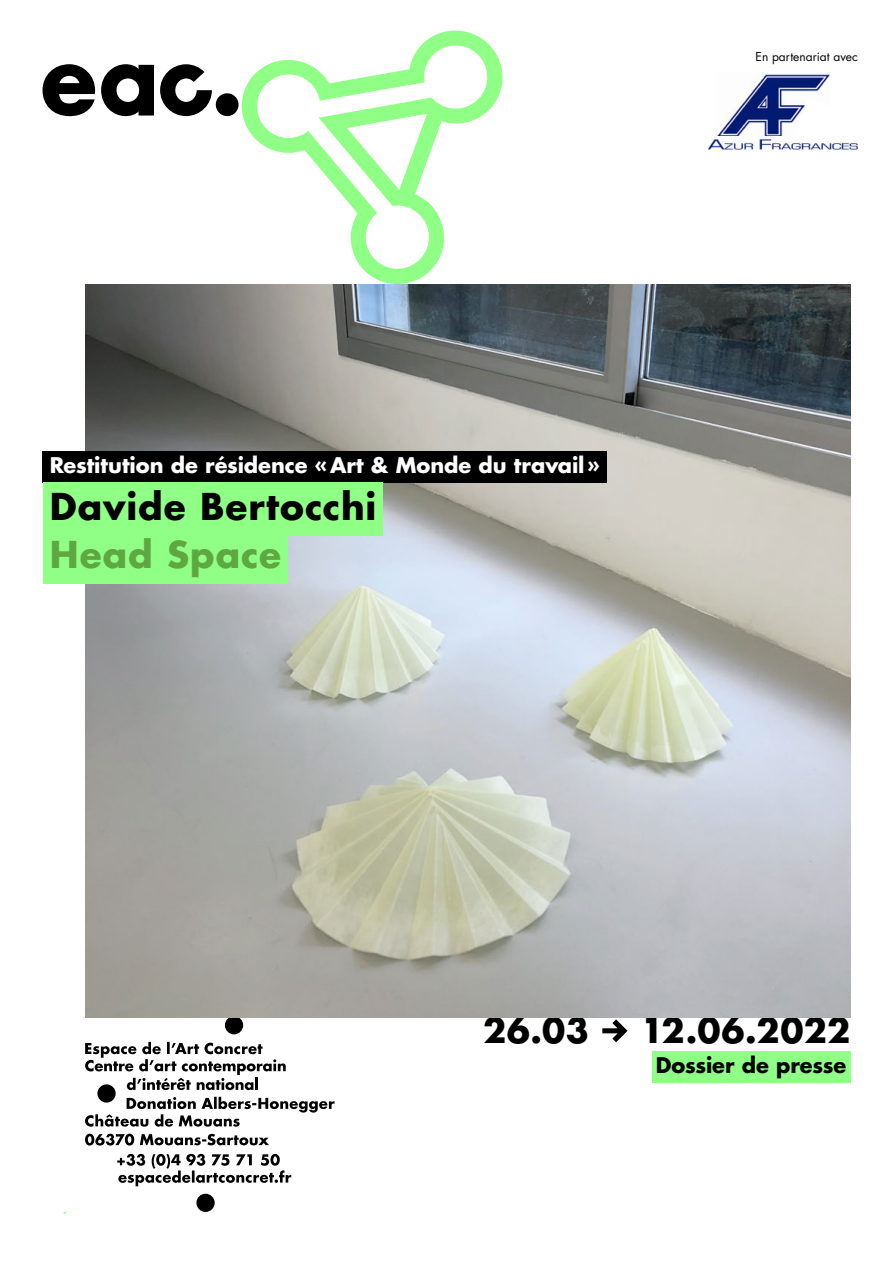
<style>
.page{position:relative;width:893px;height:1263px;background:#fff}
.page>*{position:absolute;margin:0;border:0;box-sizing:border-box;transform-origin:0 0}
.t1{font:36px "Futura Amandiers Bold";letter-spacing:.025em;color:#000}
.t2{font:36px "Futura Amandiers Bold";letter-spacing:.025em;color:#5fa841}
.t3{font:33.75px "Futura Amandiers Bold";letter-spacing:.01em;color:#000}
.t4{font:21px "Futura Amandiers Bold";letter-spacing:-.005em;color:#fff}
.t5{font:21px "Futura Amandiers Bold";letter-spacing:-.005em;color:#000}
.t6{font:12px "Futura Amandiers";color:#000}
</style>
<div class="page">
<svg style="left:160px;top:64px;width:52px;height:52px"></svg>
<div style="left:216px;top:93px;width:23px;height:23px;background:#000;border-radius:50%"></div>
<svg style="left:43px;top:64px;width:111px;height:52px"></svg>
<svg style="left:236px;top:30px;width:267px;height:254px"></svg>
<div style="left:225px;top:1016px;width:18px;height:18px;background:#000;border-radius:50%"></div>
<div style="left:196px;top:1194px;width:19px;height:18px;background:#000;border-radius:50%"></div>
<svg style="left:117px;top:1154px;width:174px;height:32px"></svg>
<svg style="left:85px;top:1134px;width:184px;height:11px"></svg>
<svg style="left:85px;top:1097px;width:249px;height:30px"></svg>
<div style="left:97px;top:1084px;width:19px;height:18px;background:#000;border-radius:50%"></div>
<svg style="left:85px;top:1042px;width:201px;height:48px"></svg>
<svg style="left:602px;top:1019px;width:26px;height:23px"></svg>
<img style="left:86px;top:284px;width:764px;height:733px">
<div style="left:43px;top:451px;width:564px;height:32px;background:#000"></div>
<div style="left:43px;top:482px;width:340px;height:54px;background:#8fff85"></div>
<div style="left:43px;top:530px;width:244px;height:54px;background:#8fff85"></div>
<div style="left:652px;top:1051px;width:198px;height:31px;background:#8fff85"></div>
<img style="left:717px;top:73px;width:113px;height:63px">
<svg style="left:794px;top:97px;width:54px;height:53px"></svg>
<img style="left:708px;top:137px;width:150px;height:12px">
<div style="left:699px;top:128px;width:11px;height:14px;background:#fff"></div>
<p class="t4" style="left:50px;top:451px;width:552px">Restitution de résidence «Art &amp; Monde du travail »</p>
<h1 class="t1" style="left:50px;top:482px;width:328px">Davide Bertocchi</h1>
<h1 class="t2" style="left:50px;top:530px;width:233px">Head Space</h1>
<p class="t6" style="left:756px;top:49px;width:104px">En partenariat avec</p>
<h2 class="t3" style="left:483px;top:1007px;width:107px">26.03</h2>
<h2 class="t3" style="left:641px;top:1007px;width:211px">12.06.2022</h2>
<p class="t5" style="left:656px;top:1051px;width:192px">Dossier de presse</p>
</div>
